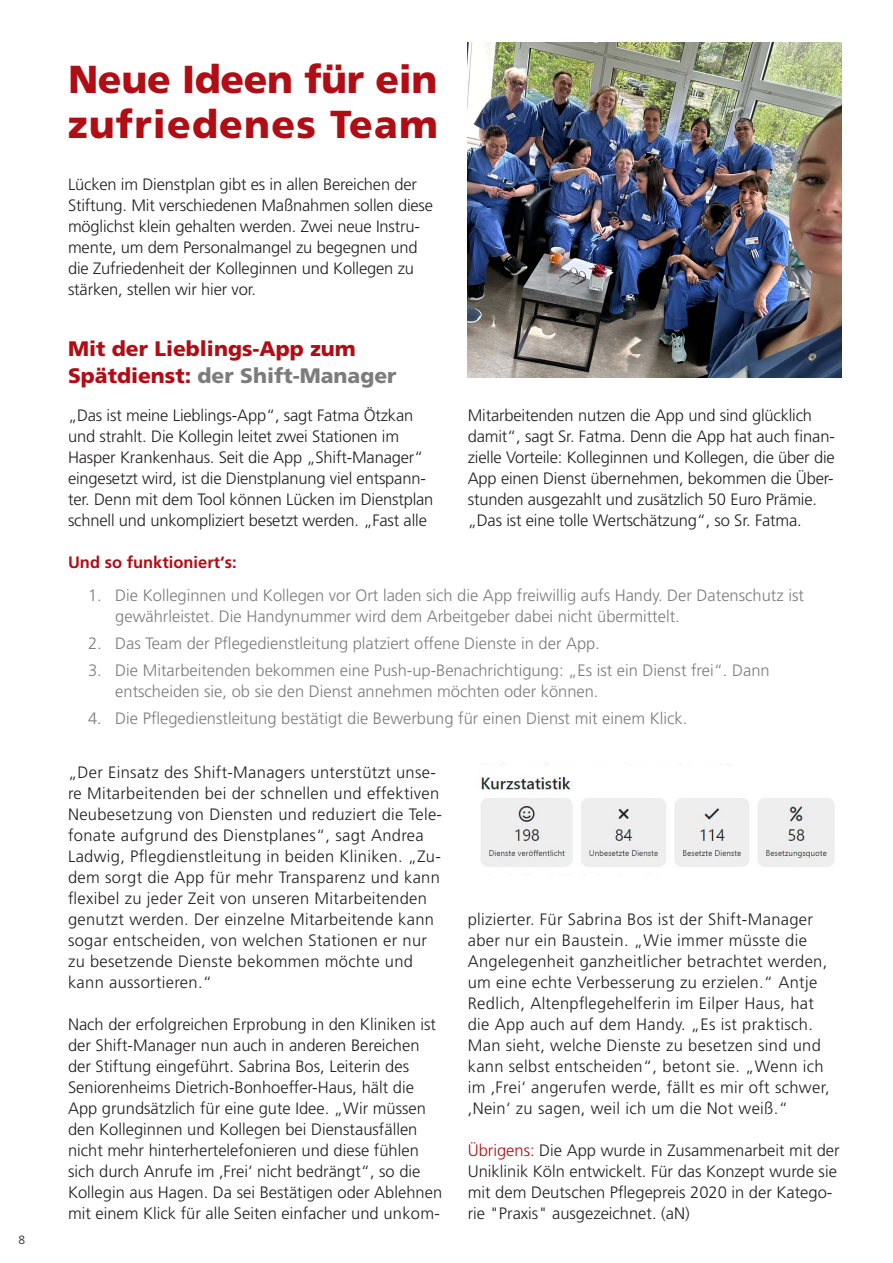
<style>
.page{position:relative;width:893px;height:1263px;background:#fff}
.page>*{position:absolute;margin:0;border:0;box-sizing:border-box;transform-origin:0 0}
.t1{font:900 39px "Frutiger LT Std";letter-spacing:-.01em;color:#b00d15}
.t2{font:900 39px "Frutiger LT Std";letter-spacing:.03em;color:#b00d15}
.t3{font:900 21px "Frutiger LT Std";color:#7d7c7c}
.t4{font:900 21px "Frutiger LT Std";color:#b00d15}
.t5{font:300 16.5px/21px "Frutiger LT Std";color:#231f20}
.t6{font:300 16.5px/21px "Frutiger LT Std";letter-spacing:.02em;color:#231f20}
.t7{font:300 16.5px/21px "Frutiger LT Std";color:#7d7c7c}
.t8{font:700 16.5px "Frutiger LT Std";color:#b00d15}
.t9{font:300 12px "Frutiger LT Std";color:#231f20}
.s1{color:#b00d15}
</style>
<div class="page">
<img style="left:480px;top:776px;width:355px;height:91px">
<img style="left:468px;top:43px;width:374px;height:334px">
<p class="t9" style="left:19px;top:1233px;width:8px">8</p>
<p class="t1" style="left:68px;top:56px;width:371px">Neue Ideen für ein</p>
<p class="t2" style="left:68px;top:101px;width:372px">zufriedenes Team</p>
<p class="t5" style="left:68px;top:174px;width:367px">Lücken im Dienstplan gibt es in allen Bereichen der Stiftung. Mit verschiedenen Maßnahmen sollen diese möglichst klein gehalten werden. Zwei neue Instru&shy;mente, um dem Personalmangel zu begegnen und die Zufriedenheit der Kolleginnen und Kollegen zu stärken, stellen wir hier vor.</p>
<p class="t4" style="left:68px;top:336px;width:289px">Mit der Lieblings-App zum</p>
<p class="t3" style="left:68px;top:363px;width:330px"><span class="s1">Spätdienst:</span> der Shift-Manager</p>
<p class="t5" style="left:68px;top:405px;width:367px">„Das ist meine Lieblings-App“, sagt Fatma Ötzkan und strahlt. Die Kollegin leitet zwei Stationen im Hasper Krankenhaus. Seit die App „Shift-Manager“ eingesetzt wird, ist die Dienstplanung viel entspann&shy;ter. Denn mit dem Tool können Lücken im Dienstplan schnell und unkompliziert besetzt werden. „Fast alle</p>
<p class="t5" style="left:468px;top:405px;width:369px">Mitarbeitenden nutzen die App und sind glücklich damit“, sagt Sr. Fatma. Denn die App hat auch finan&shy;zielle Vorteile: Kolleginnen und Kollegen, die über die App einen Dienst übernehmen, bekommen die Über&shy;stunden ausgezahlt und zusätzlich 50 Euro Prämie.</p>
<p class="t5" style="left:468px;top:510px;width:336px">„Das ist eine tolle Wertschätzung“, so Sr. Fatma.</p>
<p class="t8" style="left:68px;top:552px;width:170px">Und so funktioniert‘s:</p>
<p class="t7" style="left:115px;top:585px;width:690px;text-indent:-27px">1. Die Kolleginnen und Kollegen vor Ort laden sich die App freiwillig aufs Handy. Der Datenschutz ist gewährleistet. Die Handynummer wird dem Arbeitgeber dabei nicht übermittelt.</p>
<p class="t7" style="left:88px;top:633px;width:513px">2. Das Team der Pflegedienstleitung platziert offene Dienste in der App.</p>
<p class="t7" style="left:115px;top:660px;width:656px;text-indent:-27px">3. Die Mitarbeitenden bekommen eine Push-up-Benachrichtigung: „Es ist ein Dienst frei“. Dann entscheiden sie, ob sie den Dienst annehmen möchten oder können.</p>
<p class="t7" style="left:88px;top:708px;width:601px">4. Die Pflegedienstleitung bestätigt die Bewerbung für einen Dienst mit einem Klick.</p>
<p class="t6" style="left:68px;top:762px;width:376px">„Der Einsatz des Shift-Managers unterstützt unse&shy;re Mitarbeitenden bei der schnellen und effektiven Neubesetzung von Diensten und reduziert die Tele&shy;fonate aufgrund des Dienstplanes“, sagt Andrea Ladwig, Pflegdienstleitung in beiden Kliniken. „Zu&shy;dem sorgt die App für mehr Transparenz und kann flexibel zu jeder Zeit von unseren Mitarbeitenden genutzt werden. Der einzelne Mitarbeitende kann sogar entscheiden, von welchen Stationen er nur zu besetzende Dienste bekommen möchte und kann aussortieren.“</p>
<p class="t5" style="left:68px;top:1014px;width:376px">Nach der erfolgreichen Erprobung in den Kliniken ist der Shift-Manager nun auch in anderen Bereichen der Stiftung eingeführt. Sabrina Bos, Leiterin des Seniorenheims Dietrich-Bonhoeffer-Haus, hält die App grundsätzlich für eine gute Idee. „Wir müssen den Kolleginnen und Kollegen bei Dienstausfällen nicht mehr hinterhertelefonieren und diese fühlen sich durch Anrufe im ,Frei‘ nicht bedrängt“, so die Kollegin aus Hagen. Da sei Bestätigen oder Ablehnen mit einem Klick für alle Seiten einfacher und unkom-</p>
<p class="t6" style="left:468px;top:909px;width:363px">plizierter. Für Sabrina Bos ist der Shift-Manager aber nur ein Baustein. „Wie immer müsste die Angelegenheit ganzheitlicher betrachtet werden, um eine echte Verbesserung zu erzielen.“ Antje Redlich, Altenpflegehelferin im Eilper Haus, hat die App auch auf dem Handy. „Es ist praktisch.<br>Man sieht, welche Dienste zu besetzen sind und kann selbst entscheiden“, betont sie. „Wenn ich im ,Frei‘ angerufen werde, fällt es mir oft schwer, ,Nein‘ zu sagen, weil ich um die Not weiß.“</p>
<p class="t5" style="left:468px;top:1140px;width:373px"><span class="s1">Übrigens:</span> Die App wurde in Zusammenarbeit mit der Uniklinik Köln entwickelt. Für das Konzept wurde sie mit dem Deutschen Pflegepreis 2020 in der Katego&shy;rie "Praxis" ausgezeichnet. (aN)</p>
</div>
